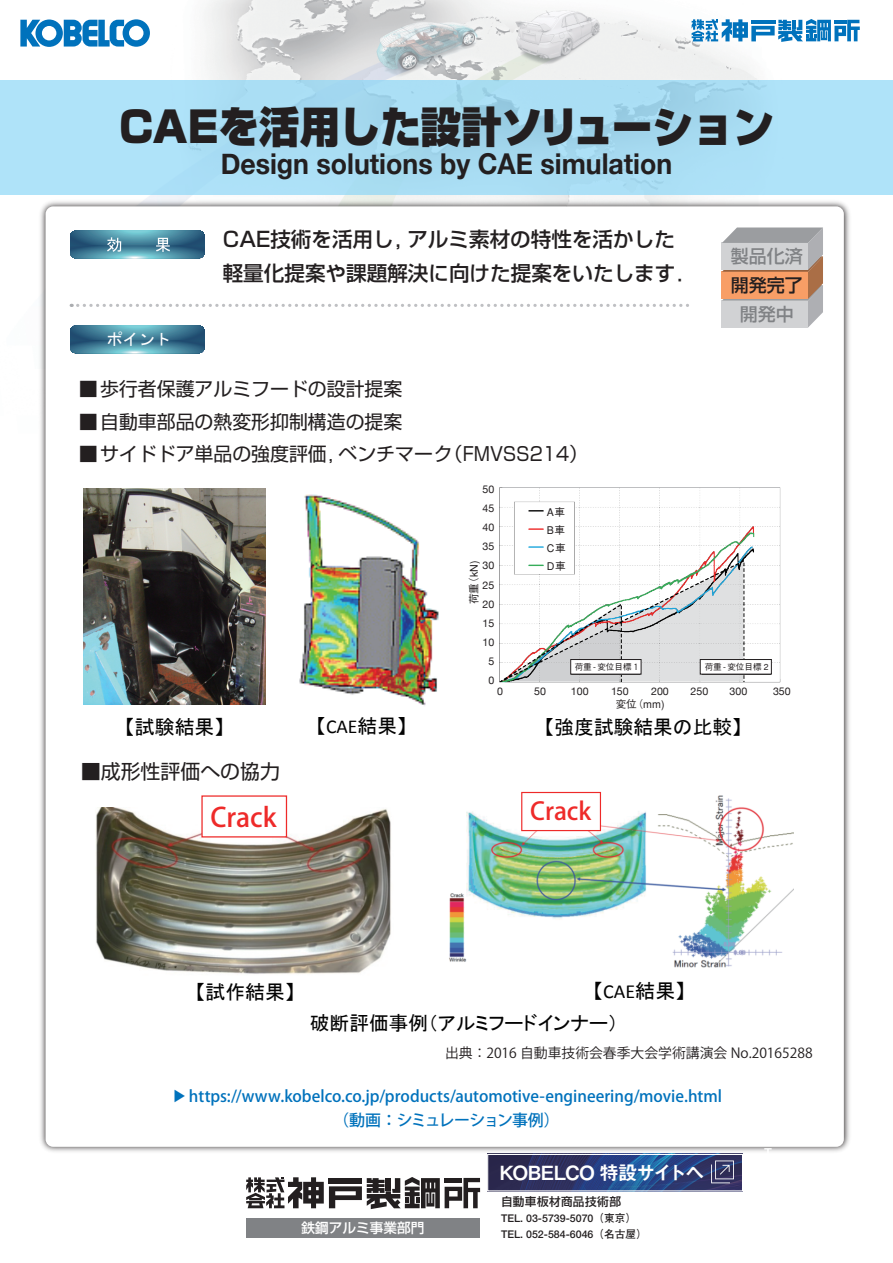
<style>
.page{position:relative;width:893px;height:1263px;background:#fff}
.page>*{position:absolute;margin:0;border:0;box-sizing:border-box;transform-origin:0 0}
.t1{font:900 42.6px "Shin Go";color:#231f20;scale:.95 1}
.t2{font:700 28.65px "Helvetica Neue";color:#231f20;scale:.93 1}
.t3{font:500 26.4px "Koz Go Pro";color:#ee2a29}
.t4{font:500 24.3px "Koz Go Pro";color:#ee2a29}
.t5{font:500 20.55px/34.2px "Shin Go";color:#231f20}
.t6{font:19.95px "MS P Gothic";color:#030303}
.t7{font:19.95px "Shin Go";color:#231f20}
.t8{font:19.8px "MS P Gothic";color:#030303}
.t9{font:19.65px "MS P Gothic";color:#030303}
.t10{font:19.5px "Midashi Go Pr 6 N MB31 90 msp RKSJ H";letter-spacing:-.06em;color:#fff}
.t11{font:18.9px "Shin Go";color:#231f20}
.t12{font:500 18px "Shin Go";color:#808285}
.t13{font:500 18px "Shin Go";color:#231f20}
.t14{font:16.2px "MS Gothic";color:#fff}
.t15{font:500 15.9px/24.5px "Koz Go Pro";color:#0072bc;text-align:center}
.t16{font:13.8px "Koz Go Pro";color:#231f20}
.t17{font:500 13.65px "Shin Go";color:#fff}
.t18{font:500 11.7px "Shin Go";letter-spacing:.03em;color:#231f20}
.t19{font:700 10.65px/15.9px "Futo Go B101";color:#231f20}
.t20{font:10.65px/19.2px "Helvetica Neue";color:#231f20;text-align:center}
.t21{font:500 10.65px/18px "Gothic BBB";letter-spacing:.035em;color:#231f20;text-align:justify}
.t22{font:8.7px "Calibri";color:#030303}
.t23{font:500 8.55px "Gothic BBB";color:#231f20}
.s1{font-family:"Calibri"}
.s2{font-size:13.2px}
</style>
<div class="page">
<img style="left:149px;top:0;width:609px;height:1238px">
<svg style="left:692px;top:19px;width:168px;height:23px"></svg>
<svg style="left:20px;top:19px;width:130px;height:28px"></svg>
<svg style="left:0;top:80px;width:893px;height:115px;background:#a9ddf3"></svg>
<img style="left:39px;top:197px;width:811px;height:959px">
<div style="left:46px;top:206px;width:798px;height:941px;background:#fff;border-radius:8px"></div>
<svg style="left:70px;top:231px;width:134px;height:27px;background:#4e88a0"></svg>
<svg style="left:70px;top:325px;width:134px;height:28px;background:#46839b"></svg>
<div style="left:246px;top:1218px;width:234px;height:19px;background:#808285"></div>
<svg style="left:246px;top:1177px;width:234px;height:32px"></svg>
<img style="left:299px;top:494px;width:140px;height:212px">
<img style="left:449px;top:794px;width:344px;height:174px">
<img style="left:95px;top:807px;width:296px;height:167px">
<div style="left:202px;top:796px;width:84px;height:41px;background:#fff"></div>
<div style="left:201px;top:795px;width:86px;height:42px;border:1px solid #ee2a29"></div>
<img style="left:83px;top:488px;width:183px;height:216px">
<svg style="left:722px;top:227px;width:101px;height:101px;background:#ceb7a9"></svg>
<img style="left:499px;top:487px;width:282px;height:196px">
<svg style="left:500px;top:562px;width:266px;height:119px"></svg>
<div style="left:545px;top:505px;width:26px;height:66px;background:#fff"></div>
<div style="left:571px;top:659px;width:70px;height:15px;background:#fff"></div>
<div style="left:570px;top:659px;width:71px;height:15px;border:1px solid #231f20"></div>
<div style="left:700px;top:659px;width:71px;height:15px;background:#fff"></div>
<div style="left:700px;top:659px;width:72px;height:15px;border:1px solid #231f20"></div>
<div style="left:522px;top:792px;width:78px;height:38px;background:#fff"></div>
<div style="left:521px;top:792px;width:80px;height:39px;border:1px solid #ee2a29"></div>
<svg style="left:78px;top:304px;width:610px;height:3px"></svg>
<svg style="left:764px;top:1148px;width:8px;height:8px"></svg>
<img style="left:489px;top:1156px;width:252px;height:33px">
<svg style="left:711px;top:1160px;width:23px;height:23px"></svg>
<div style="left:487px;top:1154px;width:256px;height:37px;border:1px solid #fff"></div>
<h1 class="t1" style="left:119px;top:98px;width:691px">CAEを活用した設計ソリューション</h1>
<h2 class="t2" style="left:221px;top:142px;width:487px">Design solutions by CAE simulation</h2>
<p class="t14" style="left:106px;top:331px;width:66px">ポイント</p>
<p class="t5" style="left:223px;top:221px;width:475px">CAE技術を活用し，アルミ素材の特性を活かした軽量化提案や課題解決に向けた提案をいたします．</p>
<p class="t11" style="left:79px;top:377px;width:325px">■歩行者保護アルミフードの設計提案</p>
<p class="t11" style="left:79px;top:409px;width:325px">■自動車部品の熱変形抑制構造の提案</p>
<p class="t11" style="left:79px;top:441px;width:511px">■サイドドア単品の強度評価，ベンチマーク（FMVSS214）</p>
<p class="t12" style="left:731px;top:245px;width:73px">製品化済</p>
<p class="t13" style="left:731px;top:274px;width:73px">開発完了</p>
<p class="t12" style="left:740px;top:303px;width:55px">開発中</p>
<p class="t20" style="left:482px;top:480px;width:13px">50<br>45<br>40<br>35<br>30<br>25<br>20<br>15<br>10<br>5<br>0</p>
<p class="t21" style="left:547px;top:503px;width:21px">A車B車C車D車</p>
<p class="t21" style="left:465px;top:604px;width:45px;rotate:-90deg">荷重（kN)</p>
<p class="t23" style="left:575px;top:662px;width:67px">荷重-変位目標１</p>
<p class="t23" style="left:705px;top:662px;width:66px">荷重-変位目標 2</p>
<p class="t21" style="left:616px;top:695px;width:50px">変位（mm)</p>
<p class="t22" style="left:592px;top:662px;width:4px">!</p>
<p class="t22" style="left:723px;top:662px;width:4px">!</p>
<p class="t20" style="left:497px;top:682px;width:7px">0</p>
<p class="t20" style="left:534px;top:682px;width:13px">50</p>
<p class="t20" style="left:571px;top:682px;width:19px">100</p>
<p class="t20" style="left:611px;top:682px;width:19px">150</p>
<p class="t20" style="left:651px;top:682px;width:19px">200</p>
<p class="t20" style="left:690px;top:682px;width:19px">250</p>
<p class="t20" style="left:730px;top:682px;width:19px">300</p>
<p class="t20" style="left:773px;top:682px;width:19px">350</p>
<p class="t6" style="left:125px;top:717px;width:101px">【試験結果】</p>
<p class="t9" style="left:316px;top:717px;width:92px">【<span class="s1">CAE</span>結果】</p>
<p class="t9" style="left:545px;top:717px;width:199px">【強度試験結果の比較】</p>
<p class="t7" style="left:81px;top:758px;width:201px">■成形性評価への協力</p>
<h3 class="t3" style="left:210px;top:800px;width:68px">Crack</h3>
<h3 class="t4" style="left:530px;top:796px;width:63px">Crack</h3>
<p class="t8" style="left:196px;top:982px;width:101px">【試作結果】</p>
<p class="t6" style="left:593px;top:981px;width:94px">【<span class="s1">CAE</span>結果】</p>
<p class="t9" style="left:310px;top:1013px;width:310px">破断評価事例（アルミフードインナー）</p>
<p class="t16" style="left:445px;top:1044px;width:369px">出典： 2016 自動車技術会春季大会学術講演会 No.20165288</p>
<p class="t15" style="left:171px;top:1084px;width:552px"><span class="s2">▶</span>https://www.kobelco.co.jp/products/automotive-engineering/movie.html（動画：シミュレーション事例）</p>
<p class="t17" style="left:302px;top:1219px;width:124px">鉄鋼アルミ事業部門</p>
<p class="t10" style="left:499px;top:1166px;width:207px">KOBELCO 特設サイトへ</p>
<p class="t18" style="left:501px;top:1194px;width:122px">自動車板材商品技術部</p>
<p class="t19" style="left:501px;top:1210px;width:147px">TEL. 03-5739-5070（東京）<br>TEL. 052-584-6046（名古屋）</p>
</div>
